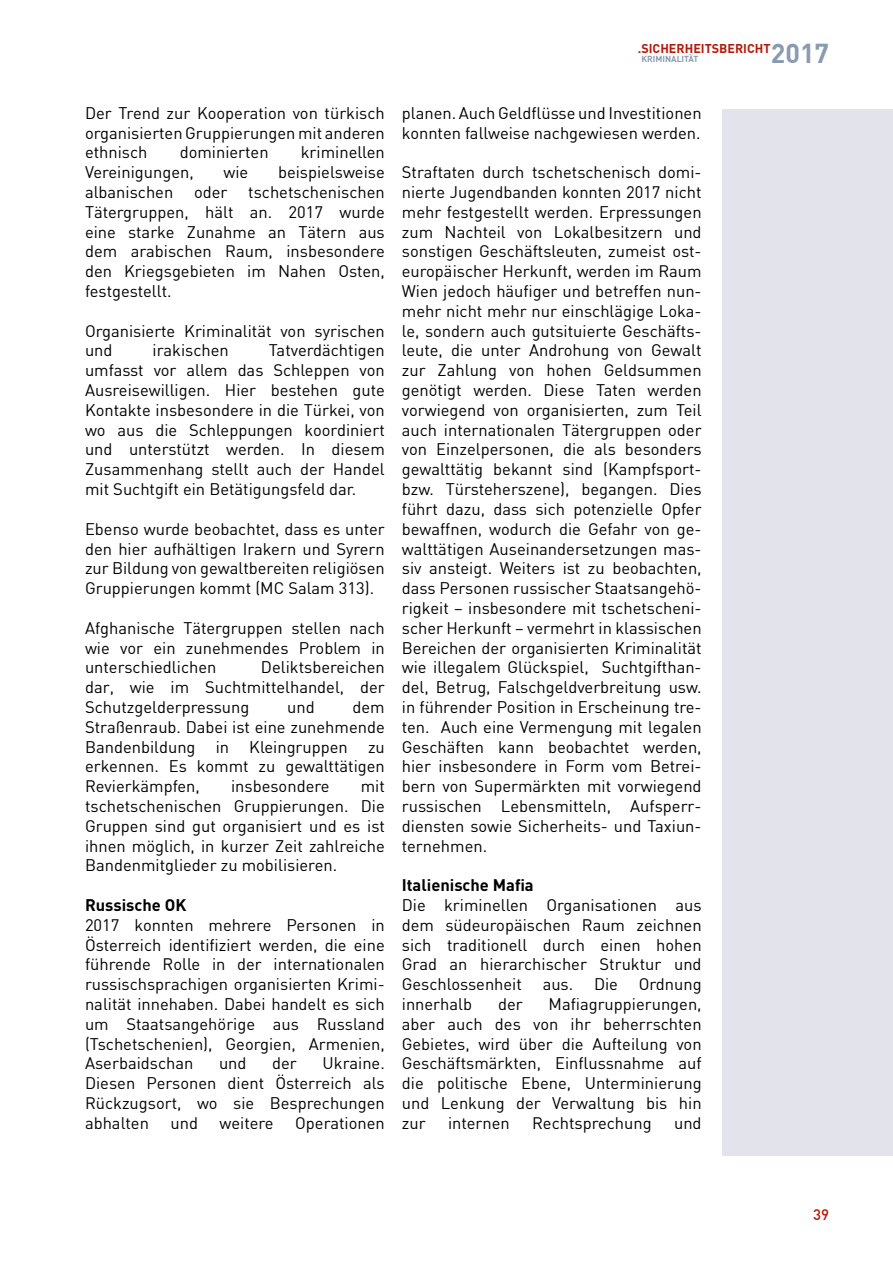
<style>
.page{position:relative;width:893px;height:1263px;background:#fff}
.page>*{position:absolute;margin:0;border:0;box-sizing:border-box;transform-origin:0 0}
.t1{font:700 26.85px "DIN";color:#899bae}
.t2{font:16.5px/19.8px "DIN";color:#000;text-align:justify}
.t3{font:700 16.5px "DIN";color:#000}
.t4{font:500 15px "DIN";color:#b41a0a}
.t5{font:700 12.45px "DIN";color:#b41a0a}
.t6{font:700 8.55px "DIN";color:#899bae}
</style>
<div class="page">
<div style="left:723px;top:109px;width:170px;height:1046px;background:#e3e4eb"></div>
<h1 class="t1" style="left:771px;top:35px;width:60px">2017</h1>
<p class="t5" style="left:638px;top:40px;width:134px">.SICHERHEITSBERICHT</p>
<p class="t6" style="left:642px;top:54px;width:58px">KRIMINALITÄT</p>
<p class="t2" style="left:85px;top:103px;width:301px">Der Trend zur Kooperation von türkisch organisierten Gruppierungen mit anderen ethnisch</p>
<p class="t2" style="left:180px;top:142px;width:90px">dominierten</p>
<p class="t2" style="left:301px;top:142px;width:86px">kriminellen</p>
<p class="t2" style="left:85px;top:162px;width:110px">Vereinigungen,</p>
<p class="t2" style="left:223px;top:162px;width:26px">wie</p>
<p class="t2" style="left:278px;top:162px;width:108px">beispielsweise</p>
<p class="t2" style="left:85px;top:182px;width:90px">albanischen</p>
<p class="t2" style="left:194px;top:182px;width:35px">oder</p>
<p class="t2" style="left:85px;top:182px;width:301px;text-indent:163px">tschetschenischen Tätergruppen, hält an. 2017 wurde eine starke Zunahme an Tätern aus dem arabischen Raum, insbesondere den Kriegsgebieten im Nahen Osten, festgestellt.</p>
<p class="t2" style="left:85px;top:320px;width:301px">Organisierte Kriminalität von syrischen und</p>
<p class="t2" style="left:85px;top:340px;width:301px;text-indent:184px">Tatverdächtigen umfasst vor allem das Schleppen von Ausreisewilligen. Hier bestehen gute Kontakte insbesondere in die Türkei, von wo aus die Schleppungen koordiniert und unterstützt werden. In diesem Zusammenhang stellt auch der Handel mit Suchtgift ein Betätigungsfeld dar.</p>
<p class="t2" style="left:85px;top:518px;width:301px">Ebenso wurde beobachtet, dass es unter den hier aufhältigen Irakern und Syrern zur Bildung von gewaltbereiten religiösen Gruppierungen kommt (MC Salam 313).</p>
<p class="t2" style="left:85px;top:617px;width:301px">Afghanische Tätergruppen stellen nach wie vor ein zunehmendes Problem in unterschiedlichen</p>
<p class="t2" style="left:153px;top:340px;width:78px">irakischen</p>
<p class="t2" style="left:85px;top:657px;width:301px;text-indent:176px">Deliktsbereichen dar, wie im Suchtmittelhandel, der Schutzgelderpressung</p>
<p class="t2" style="left:85px;top:697px;width:301px;text-indent:268px">dem Straßenraub. Dabei ist eine zunehmende Bandenbildung in Kleingruppen zu erkennen. Es kommt zu gewalttätigen Revierkämpfen,</p>
<p class="t2" style="left:287px;top:697px;width:29px">und</p>
<p class="t2" style="left:85px;top:776px;width:301px;text-indent:276px">mit tschetschenischen Gruppierungen. Die Gruppen sind gut organisiert und es ist ihnen möglich, in kurzer Zeit zahlreiche Bandenmitglieder zu mobilisieren.</p>
<p class="t3" style="left:85px;top:894px;width:103px">Russische OK</p>
<p class="t2" style="left:85px;top:914px;width:301px">2017 konnten mehrere Personen in Österreich identifiziert werden, die eine führende Rolle in der internationalen russischsprachigen organisierten Krimi&shy;nalität innehaben. Dabei handelt es sich um Staatsangehörige aus Russland (Tschetschenien), Georgien, Armenien, Aserbaidschan</p>
<p class="t2" style="left:231px;top:776px;width:100px">insbesondere</p>
<p class="t2" style="left:85px;top:1053px;width:301px;text-indent:238px">Ukraine.<br>Diesen Personen dient Österreich als Rückzugsort, wo sie Besprechungen abhalten</p>
<p class="t2" style="left:219px;top:1053px;width:29px">und</p>
<p class="t2" style="left:272px;top:1053px;width:26px">der</p>
<p class="t2" style="left:171px;top:1112px;width:29px">und</p>
<p class="t2" style="left:220px;top:1112px;width:56px">weitere</p>
<p class="t2" style="left:295px;top:1112px;width:91px">Operationen</p>
<p class="t2" style="left:402px;top:103px;width:301px">planen. Auch Geldflüsse und Investitionen konnten fallweise nachgewiesen werden.</p>
<p class="t2" style="left:402px;top:162px;width:301px">Straftaten durch tschetschenisch domi&shy;nierte Jugendbanden konnten 2017 nicht mehr festgestellt werden. Erpressungen zum Nachteil von Lokalbesitzern und sonstigen Geschäftsleuten, zumeist ost&shy;europäischer Herkunft, werden im Raum Wien jedoch häufiger und betreffen nun&shy;mehr nicht mehr nur einschlägige Loka&shy;le, sondern auch gutsituierte Geschäfts&shy;leute, die unter Androhung von Gewalt zur Zahlung von hohen Geldsummen genötigt werden. Diese Taten werden vorwiegend von organisierten, zum Teil auch internationalen Tätergruppen oder von Einzelpersonen, die als besonders gewalttätig bekannt sind (Kampfsport&shy;bzw. Türsteherszene), begangen. Dies führt dazu, dass sich potenzielle Opfer bewaffnen, wodurch die Gefahr von ge&shy;walttätigen Auseinandersetzungen mas&shy;siv ansteigt. Weiters ist zu beobachten, dass Personen russischer Staatsangehö&shy;rigkeit – insbesondere mit tschetscheni&shy;scher Herkunft – vermehrt in klassischen Bereichen der organisierten Kriminalität wie illegalem Glückspiel, Suchtgifthan&shy;del, Betrug, Falschgeldverbreitung usw. in führender Position in Erscheinung tre&shy;ten. Auch eine Vermengung mit legalen Geschäften kann beobachtet werden, hier insbesondere in Form vom Betrei&shy;bern von Supermärkten mit vorwiegend russischen Lebensmitteln, Aufsperr&shy;diensten sowie Sicherheits- und Taxiun&shy;ternehmen.</p>
<p class="t3" style="left:402px;top:874px;width:133px">Italienische Mafia</p>
<p class="t2" style="left:402px;top:895px;width:301px">Die kriminellen Organisationen aus dem südeuropäischen Raum zeichnen sich traditionell durch einen hohen Grad an hierarchischer Struktur und Geschlossenheit</p>
<p class="t2" style="left:543px;top:974px;width:32px">aus.</p>
<p class="t2" style="left:594px;top:974px;width:26px">Die</p>
<p class="t2" style="left:639px;top:974px;width:64px">Ordnung</p>
<p class="t2" style="left:402px;top:994px;width:301px;text-indent:147px">Mafiagruppierungen, aber auch des von ihr beherrschten Gebietes, wird über die Aufteilung von Geschäftsmärkten, Einflussnahme auf die politische Ebene, Unterminierung und Lenkung der Verwaltung bis hin zur</p>
<p class="t2" style="left:402px;top:994px;width:72px">innerhalb</p>
<p class="t2" style="left:498px;top:994px;width:26px">der</p>
<p class="t2" style="left:448px;top:1112px;width:63px">internen</p>
<p class="t2" style="left:532px;top:1112px;width:121px">Rechtsprechung</p>
<p class="t2" style="left:674px;top:1112px;width:29px">und</p>
<p class="t4" style="left:813px;top:1205px;width:17px">39</p>
</div>
